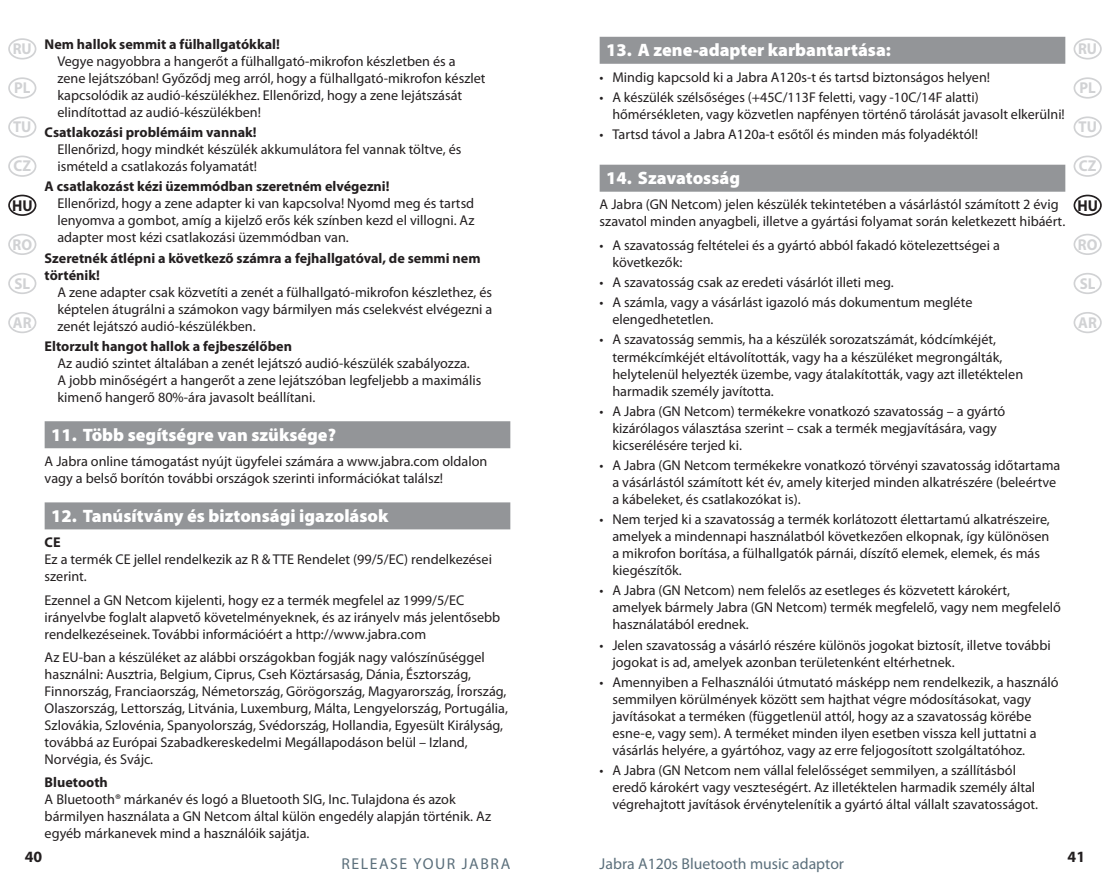
<style>
.page{position:relative;width:1110px;height:893px;background:#fff}
.page>*{position:absolute;margin:0;border:0;box-sizing:border-box;transform-origin:0 0}
.t1{font:900 18px "Myriad Pro";color:#fff}
.t2{font:15.75px "Myriad Pro";color:#5b6f7b}
.t3{font:700 15.75px "Myriad Pro";color:#d1d2d4;scale:.95 1}
.t4{font:15.75px "Myriad Pro";letter-spacing:.1em;color:#5b6f7b}
.t5{font:700 15.75px "Myriad Pro";color:#231f20}
.t6{font:700 15.75px "Myriad Pro";color:#231f20;scale:.95 1}
.t7{font:14.17px/17.1px "Myriad Pro";color:#231f20}
.t8{font:700 14.17px/17.1px "Myriad Pro";color:#231f20}
</style>
<div class="page">
<div style="left:8px;top:38px;width:28px;height:22px;border:2px solid #d1d2d4;border-radius:50%"></div>
<div style="left:8px;top:77px;width:28px;height:22px;border:2px solid #d1d2d4;border-radius:50%"></div>
<div style="left:8px;top:116px;width:28px;height:22px;border:2px solid #d1d2d4;border-radius:50%"></div>
<div style="left:8px;top:156px;width:28px;height:21px;border:2px solid #d1d2d4;border-radius:50%"></div>
<div style="left:8px;top:195px;width:28px;height:21px;border:2px solid #231f20;border-radius:50%"></div>
<div style="left:8px;top:234px;width:28px;height:21px;border:2px solid #d1d2d4;border-radius:50%"></div>
<div style="left:8px;top:273px;width:28px;height:21px;border:2px solid #d1d2d4;border-radius:50%"></div>
<div style="left:8px;top:312px;width:28px;height:21px;border:2px solid #d1d2d4;border-radius:50%"></div>
<div style="left:1073px;top:38px;width:29px;height:22px;border:2px solid #d1d2d4;border-radius:50%"></div>
<div style="left:1073px;top:77px;width:29px;height:22px;border:2px solid #d1d2d4;border-radius:50%"></div>
<div style="left:1073px;top:116px;width:29px;height:22px;border:2px solid #d1d2d4;border-radius:50%"></div>
<div style="left:1073px;top:156px;width:29px;height:21px;border:2px solid #d1d2d4;border-radius:50%"></div>
<div style="left:1073px;top:195px;width:29px;height:21px;border:2px solid #231f20;border-radius:50%"></div>
<div style="left:1073px;top:234px;width:29px;height:21px;border:2px solid #d1d2d4;border-radius:50%"></div>
<div style="left:1073px;top:273px;width:29px;height:21px;border:2px solid #d1d2d4;border-radius:50%"></div>
<div style="left:1073px;top:312px;width:29px;height:21px;border:2px solid #d1d2d4;border-radius:50%"></div>
<div style="left:600px;top:37px;width:465px;height:27px;background:#939598"></div>
<div style="left:600px;top:165px;width:465px;height:27px;background:#939598"></div>
<div style="left:45px;top:421px;width:465px;height:27px;background:#939598"></div>
<div style="left:45px;top:502px;width:465px;height:27px;background:#939598"></div>
<p class="t3" style="left:13px;top:40px;width:22px">RU</p>
<p class="t3" style="left:14px;top:79px;width:19px">PL</p>
<p class="t3" style="left:13px;top:118px;width:21px">TU</p>
<p class="t3" style="left:14px;top:157px;width:20px">CZ</p>
<p class="t6" style="left:12px;top:196px;width:23px">HU</p>
<p class="t3" style="left:13px;top:235px;width:22px">RO</p>
<p class="t3" style="left:14px;top:275px;width:18px">SL</p>
<p class="t3" style="left:13px;top:314px;width:21px">AR</p>
<p class="t8" style="left:45px;top:36px;width:237px">Nem hallok semmit a fülhallgatókkal!</p>
<p class="t7" style="left:57px;top:53px;width:430px">Vegye nagyobbra a hangerőt a fülhallgató-mikrofon készletben és a zene lejátszóban! Győződj meg arról, hogy a fülhallgató-mikrofon készlet kapcsolódik az audió-készülékhez. Ellenőrizd, hogy a zene lejátszását elindítottad az audió-készülékben!</p>
<p class="t8" style="left:45px;top:124px;width:213px">Csatlakozási problémáim vannak!</p>
<p class="t7" style="left:57px;top:141px;width:406px">Ellenőrizd, hogy mindkét készülék akkumulátora fel vannak töltve, és ismételd a csatlakozás folyamatát!</p>
<p class="t8" style="left:45px;top:178px;width:346px">A csatlakozást kézi üzemmódban szeretném elvégezni!</p>
<p class="t7" style="left:57px;top:195px;width:419px;text-align:justify">Ellenőrizd, hogy a zene adapter ki van kapcsolva! Nyomd meg és tartsd lenyomva a gombot, amíg a kijelző erős kék színben kezd el villogni. Az adapter most kézi csatlakozási üzemmódban van.</p>
<p class="t8" style="left:45px;top:249px;width:437px">Szeretnék átlépni a következő számra a fejhallgatóval, de semmi nem történik!</p>
<p class="t7" style="left:57px;top:284px;width:436px;text-align:justify">A zene adapter csak közvetíti a zenét a fülhallgató-mikrofon készlethez, és képtelen átugrálni a számokon vagy bármilyen más cselekvést elvégezni a zenét lejátszó audió-készülékben.</p>
<p class="t8" style="left:45px;top:338px;width:249px">Eltorzult hangot hallok a fejbeszélőben</p>
<p class="t7" style="left:57px;top:355px;width:425px">Az audió szintet általában a zenét lejátszó audió-készülék szabályozza.<br>A jobb minőségért a hangerőt a zene lejátszóban legfeljebb a maximális kimenő hangerő 80%-ára javasolt beállítani.</p>
<p class="t1" style="left:51px;top:424px;width:286px">11. Több segítségre van szüksége?</p>
<p class="t7" style="left:45px;top:453px;width:444px">A Jabra online támogatást nyújt ügyfelei számára a www.jabra.com oldalon vagy a belső borítón további országok szerinti információkat találsz!</p>
<p class="t1" style="left:51px;top:506px;width:339px">12. Tanúsítvány és biztonsági igazolások</p>
<p class="t8" style="left:45px;top:534px;width:18px">CE</p>
<p class="t7" style="left:45px;top:551px;width:449px">Ez a termék CE jellel rendelkezik az R &amp; TTE Rendelet (99/5/EC) rendelkezései szerint.</p>
<p class="t7" style="left:45px;top:591px;width:457px">Ezennel a GN Netcom kijelenti, hogy ez a termék megfelel az 1999/5/EC irányelvbe foglalt alapvető követelményeknek, és az irányelv más jelentősebb rendelkezéseinek. További információért a http://www.jabra.com</p>
<p class="t7" style="left:45px;top:649px;width:465px">Az EU-ban a készüléket az alábbi országokban fogják nagy valószínűséggel használni: Ausztria, Belgium, Ciprus, Cseh Köztársaság, Dánia, Észtország, Finnország, Franciaország, Németország, Görögország, Magyarország, Írország, Olaszország, Lettország, Litvánia, Luxemburg, Málta, Lengyelország, Portugália, Szlovákia, Szlovénia, Spanyolország, Svédország, Hollandia, Egyesült Királyság, továbbá az Európai Szabadkereskedelmi Megállapodáson belül – Izland, Norvégia, és Svájc.</p>
<p class="t8" style="left:45px;top:774px;width:65px">Bluetooth</p>
<p class="t7" style="left:45px;top:791px;width:448px">A Bluetooth® márkanév és logó a Bluetooth SIG, Inc. Tulajdona és azok bármilyen használata a GN Netcom által külön engedély alapján történik. Az egyéb márkanevek mind a használóik sajátja.</p>
<p class="t5" style="left:25px;top:848px;width:19px">40</p>
<p class="t4" style="left:341px;top:855px;width:170px">RELEASE YOUR JABRA</p>
<p class="t1" style="left:606px;top:40px;width:286px">13. A zene-adapter karbantartása:</p>
<p class="t7" style="left:600px;top:69px;width:392px">• Mindig kapcsold ki a Jabra A120s-t és tartsd biztonságos helyen!</p>
<p class="t7" style="left:612px;top:89px;width:454px;text-indent:-13px">• A készülék szélsőséges (+45C/113F feletti, vagy -10C/14F alatti) hőmérsékleten, vagy közvetlen napfényen történő tárolását javasolt elkerülni!</p>
<p class="t7" style="left:600px;top:126px;width:380px">• Tartsd távol a Jabra A120a-t esőtől és minden más folyadéktól!</p>
<p class="t1" style="left:606px;top:168px;width:136px">14. Szavatosság</p>
<p class="t7" style="left:600px;top:196px;width:467px">A Jabra (GN Netcom) jelen készülék tekintetében a vásárlástól számított 2 évig szavatol minden anyagbeli, illetve a gyártási folyamat során keletkezett hibáért.</p>
<p class="t7" style="left:612px;top:237px;width:389px;text-indent:-13px">• A szavatosság feltételei és a gyártó abból fakadó kötelezettségei a következők:</p>
<p class="t7" style="left:600px;top:274px;width:296px">• A szavatosság csak az eredeti vásárlót illeti meg.</p>
<p class="t7" style="left:612px;top:294px;width:361px;text-indent:-13px">• A számla, vagy a vásárlást igazoló más dokumentum megléte elengedhetetlen.</p>
<p class="t7" style="left:612px;top:331px;width:412px;text-indent:-13px">• A szavatosság semmis, ha a készülék sorozatszámát, kódcímkéjét, termékcímkéjét eltávolították, vagy ha a készüléket megrongálták, helytelenül helyezték üzembe, vagy átalakították, vagy azt illetéktelen harmadik személy javította.</p>
<p class="t7" style="left:612px;top:403px;width:394px;text-indent:-13px">• A Jabra (GN Netcom) termékekre vonatkozó szavatosság – a gyártó kizárólagos választása szerint – csak a termék megjavítására, vagy kicserélésére terjed ki.</p>
<p class="t7" style="left:612px;top:457px;width:449px;text-indent:-13px">• A Jabra (GN Netcom termékekre vonatkozó törvényi szavatosság időtartama a vásárlástól számított két év, amely kiterjed minden alkatrészére (beleértve a kábeleket, és csatlakozókat is).</p>
<p class="t7" style="left:612px;top:511px;width:439px;text-indent:-13px">• Nem terjed ki a szavatosság a termék korlátozott élettartamú alkatrészeire, amelyek a mindennapi használatból következően elkopnak, így különösen a mikrofon borítása, a fülhallgatók párnái, díszítő elemek, elemek, és más kiegészítők.</p>
<p class="t7" style="left:612px;top:582px;width:450px;text-indent:-13px">• A Jabra (GN Netcom) nem felelős az esetleges és közvetett károkért, amelyek bármely Jabra (GN Netcom) termék megfelelő, vagy nem megfelelő használatából erednek.</p>
<p class="t7" style="left:612px;top:637px;width:440px;text-indent:-13px">• Jelen szavatosság a vásárló részére különös jogokat biztosít, illetve további jogokat is ad, amelyek azonban területenként eltérhetnek.</p>
<p class="t7" style="left:612px;top:674px;width:448px;text-indent:-13px">• Amennyiben a Felhasználói útmutató másképp nem rendelkezik, a használó semmilyen körülmények között sem hajthat végre módosításokat, vagy javításokat a terméken (függetlenül attól, hogy az a szavatosság körébe esne-e, vagy sem). A terméket minden ilyen esetben vissza kell juttatni a vásárlás helyére, a gyártóhoz, vagy az erre feljogosított szolgáltatóhoz.</p>
<p class="t7" style="left:612px;top:762px;width:427px;text-indent:-13px">• A Jabra (GN Netcom nem vállal felelősséget semmilyen, a szállításból eredő károkért vagy veszteségért. Az illetéktelen harmadik személy által végrehajtott javítások érvénytelenítik a gyártó által vállalt szavatosságot.</p>
<p class="t3" style="left:1078px;top:40px;width:22px">RU</p>
<p class="t3" style="left:1079px;top:79px;width:19px">PL</p>
<p class="t3" style="left:1078px;top:118px;width:21px">TU</p>
<p class="t3" style="left:1079px;top:157px;width:20px">CZ</p>
<p class="t6" style="left:1077px;top:196px;width:23px">HU</p>
<p class="t3" style="left:1078px;top:235px;width:22px">RO</p>
<p class="t3" style="left:1080px;top:275px;width:18px">SL</p>
<p class="t3" style="left:1078px;top:314px;width:21px">AR</p>
<p class="t2" style="left:600px;top:855px;width:246px">Jabra A120s Bluetooth music adaptor</p>
<p class="t5" style="left:1067px;top:848px;width:19px">41</p>
</div>
